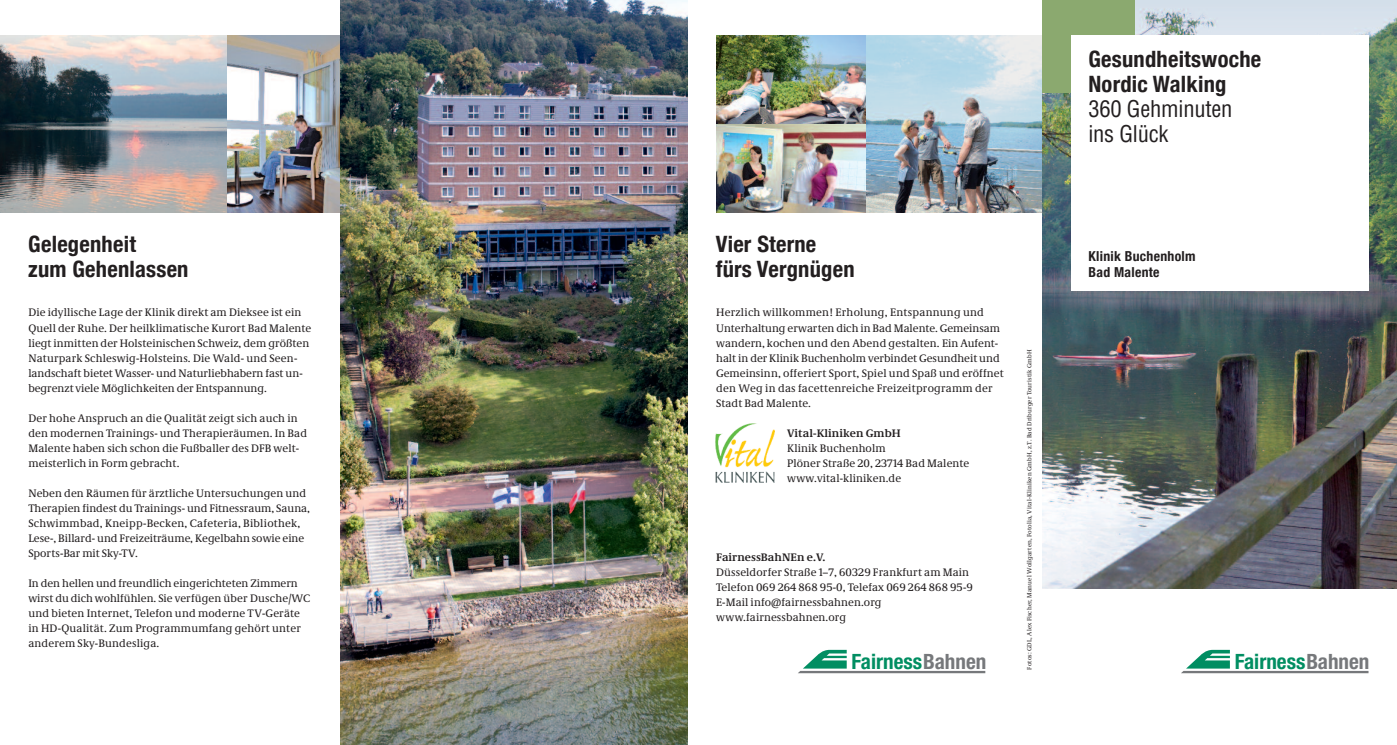
<style>
.page{position:relative;width:1397px;height:745px;background:#fff}
.page>*{position:absolute;margin:0;border:0;box-sizing:border-box;transform-origin:0 0}
.t1{font:700 condensed 22.5px/25px "Helvetica Neue";letter-spacing:.01em;color:#231f20}
.t2{font:condensed 22.5px/25px "Helvetica";letter-spacing:-.01em;color:#231f20}
.t3{font:700 condensed 21.12px "Helvetica Neue";color:#018e62}
.t4{font:700 condensed 13.75px/16.2px "Helvetica Neue";letter-spacing:.02em;color:#231f20}
.t5{font:11.25px/15px "Neue Demos";letter-spacing:.01em;color:#231f20}
.t6{font:700 11.25px "Neue Demos";letter-spacing:.01em;color:#231f20}
.t7{font:6.25px "Neue Demos";letter-spacing:.025em;color:#231f20}
.s1{color:#76787b}
</style>
<div class="page">
<img style="left:0;top:35px;width:340px;height:178px">
<img style="left:716px;top:35px;width:326px;height:178px">
<img style="left:340px;top:0;width:347px;height:744px">
<img style="left:1042px;top:0;width:354px;height:588px">
<img style="left:715px;top:423px;width:59px;height:59px">
<div style="left:1042px;top:0;width:92px;height:93px;background:#8ba96f"></div>
<div style="left:1070px;top:35px;width:298px;height:256px;background:#fff"></div>
<svg style="left:799px;top:649px;width:186px;height:23px"></svg>
<svg style="left:1182px;top:649px;width:186px;height:23px"></svg>
<h1 class="t1" style="left:28px;top:231px;width:162px">Gelegenheit<br>zum Gehenlassen</h1>
<p class="t5" style="left:28px;top:306px;width:284px">Die idyllische Lage der Klinik direkt am Dieksee ist ein Quell der Ruhe. Der heilklimatische Kurort Bad Malente liegt inmitten der Holsteinischen Schweiz, dem größten Naturpark Schleswig-Holsteins. Die Wald- und Seen&shy;landschaft bietet Wasser- und Naturliebhabern fast un&shy;begrenzt viele Möglichkeiten der Entspannung.</p>
<p class="t5" style="left:28px;top:411px;width:280px">Der hohe Anspruch an die Qualität zeigt sich auch in den modernen Trainings- und Therapieräumen. In Bad Malente haben sich schon die Fußballer des DFB welt&shy;meisterlich in Form gebracht.</p>
<p class="t5" style="left:28px;top:486px;width:283px">Neben den Räumen für ärztliche Untersuchungen und Therapien findest du Trainings- und Fitnessraum, Sauna, Schwimmbad, Kneipp-Becken, Cafeteria, Bibliothek, Lese-, Billard- und Freizeiträume, Kegelbahn sowie eine Sports-Bar mit Sky-TV.</p>
<p class="t5" style="left:28px;top:576px;width:283px">In den hellen und freundlich eingerichteten Zimmern wirst du dich wohlfühlen. Sie verfügen über Dusche/WC und bieten Internet, Telefon und moderne TV-Geräte in HD-Qualität. Zum Programmumfang gehört unter anderem Sky-Bundesliga.</p>
<h1 class="t1" style="left:715px;top:231px;width:140px">Vier Sterne fürs Vergnügen</h1>
<h1 class="t1" style="left:1088px;top:46px;width:174px">Gesundheitswoche<br>Nordic Walking</h1>
<h1 class="t2" style="left:1088px;top:97px;width:145px">360 Gehminuten ins Glück</h1>
<p class="t4" style="left:1088px;top:247px;width:108px">Klinik Buchenholm<br>Bad Malente</p>
<p class="t5" style="left:716px;top:306px;width:289px">Herzlich willkommen! Erholung, Entspannung und Unterhaltung erwarten dich in Bad Malente. Gemeinsam wandern, kochen und den Abend gestalten. Ein Aufent&shy;halt in der Klinik Buchenholm verbindet Gesundheit und Gemeinsinn, offeriert Sport, Spiel und Spaß und eröffnet den Weg in das facettenreiche Freizeitprogramm der Stadt Bad Malente.</p>
<p class="t6" style="left:787px;top:428px;width:115px">Vital-Kliniken GmbH</p>
<p class="t5" style="left:787px;top:441px;width:184px">Klinik Buchenholm<br>Plöner Straße 20, 23714 Bad Malente www.vital-kliniken.de</p>
<p class="t7" style="left:1027px;top:669px;width:321px;rotate:-90deg">Fotos: GDL, Alex Fischer, Manuel Wollgarten, Fotolia, Vital-Kliniken GmbH, z.T. Bad Driburger Touristik GmbH</p>
<p class="t6" style="left:716px;top:553px;width:111px">FairnessBahNEn e.V.</p>
<p class="t5" style="left:716px;top:565px;width:258px">Düsseldorfer Straße 1–7, 60329 Frankfurt am Main Telefon 069 264 868 95-0, Telefax 069 264 868 95-9<br>E-Mail info@fairnessbahnen.org www.fairnessbahnen.org</p>
<h2 class="t3" style="left:851px;top:653px;width:136px">Fairness<span class="s1">Bahnen</span></h2>
<h2 class="t3" style="left:1234px;top:653px;width:136px">Fairness<span class="s1">Bahnen</span></h2>
</div>
